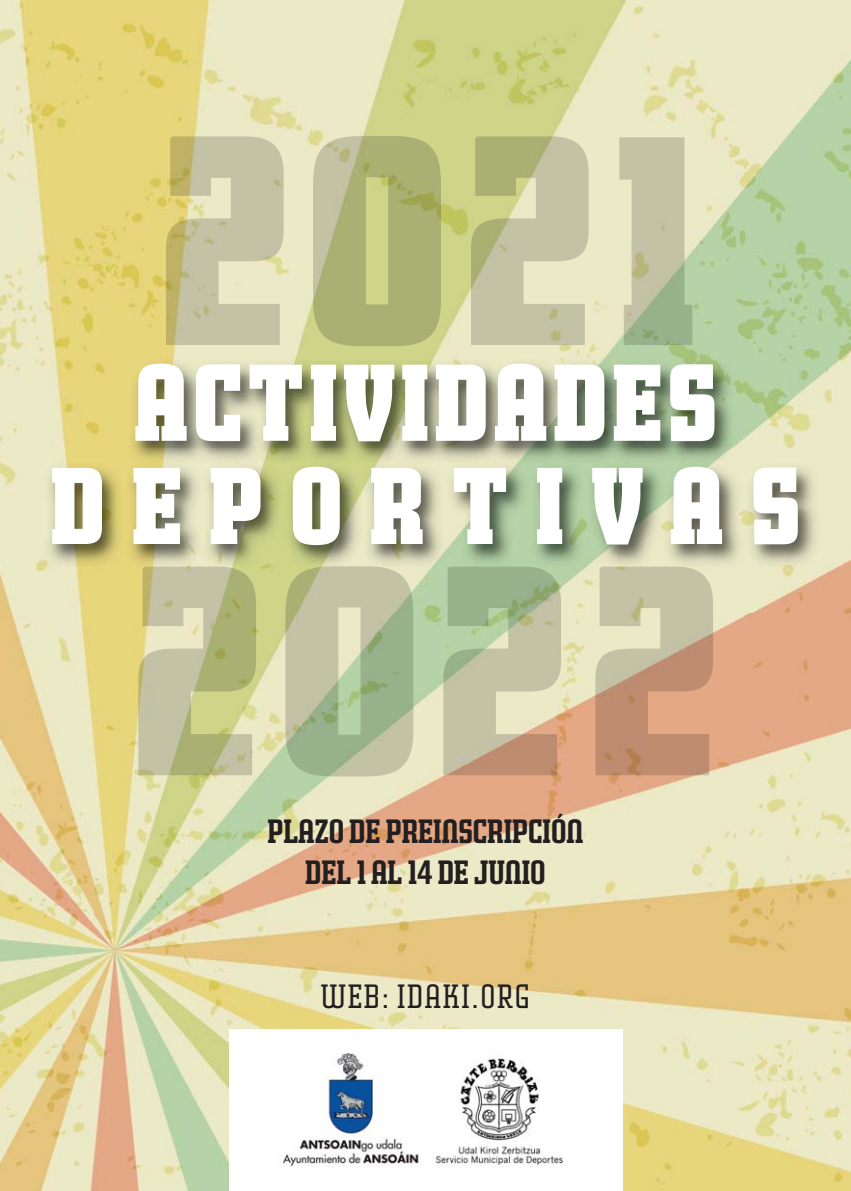
<style>
.page{position:relative;width:851px;height:1191px;background:#fff}
.page>*{position:absolute;margin:0;border:0;box-sizing:border-box;transform-origin:0 0}
.t1{font:900 110px/103.2px "Morgan Poster Avec";letter-spacing:.05em;color:#fff;text-align:center}
.t2{font:700 34px/40.8px "Morgan Poster Avec";color:#231f20;text-align:center}
.t3{font:34px "Morgan Poster Avec";letter-spacing:.05em;color:#231f20}
</style>
<div class="page">
<img style="left:0;top:0;width:850px;height:1191px">
<img style="left:166px;top:136px;width:526px;height:209px">
<img style="left:138px;top:612px;width:275px;height:164px">
<img style="left:443px;top:612px;width:270px;height:163px">
<div style="left:228px;top:1030px;width:394px;height:161px;background:#fff"></div>
<img style="left:280px;top:1053px;width:283px;height:115px">
<img style="left:0;top:345px;width:850px;height:267px">
<img style="left:343px;top:345px;width:68px;height:1px">
<h1 class="t1" style="left:51px;top:351px;width:750px">ACTIVIDADES<br>DEPORTIVAS</h1>
<p class="t2" style="left:267px;top:811px;width:317px">PLAZO DE PREINSCRIPCIÓN<br>DEL 1 AL 14 DE JUNIO</p>
<p class="t3" style="left:321px;top:983px;width:211px">WEB: IDAKI.ORG</p>
</div>
